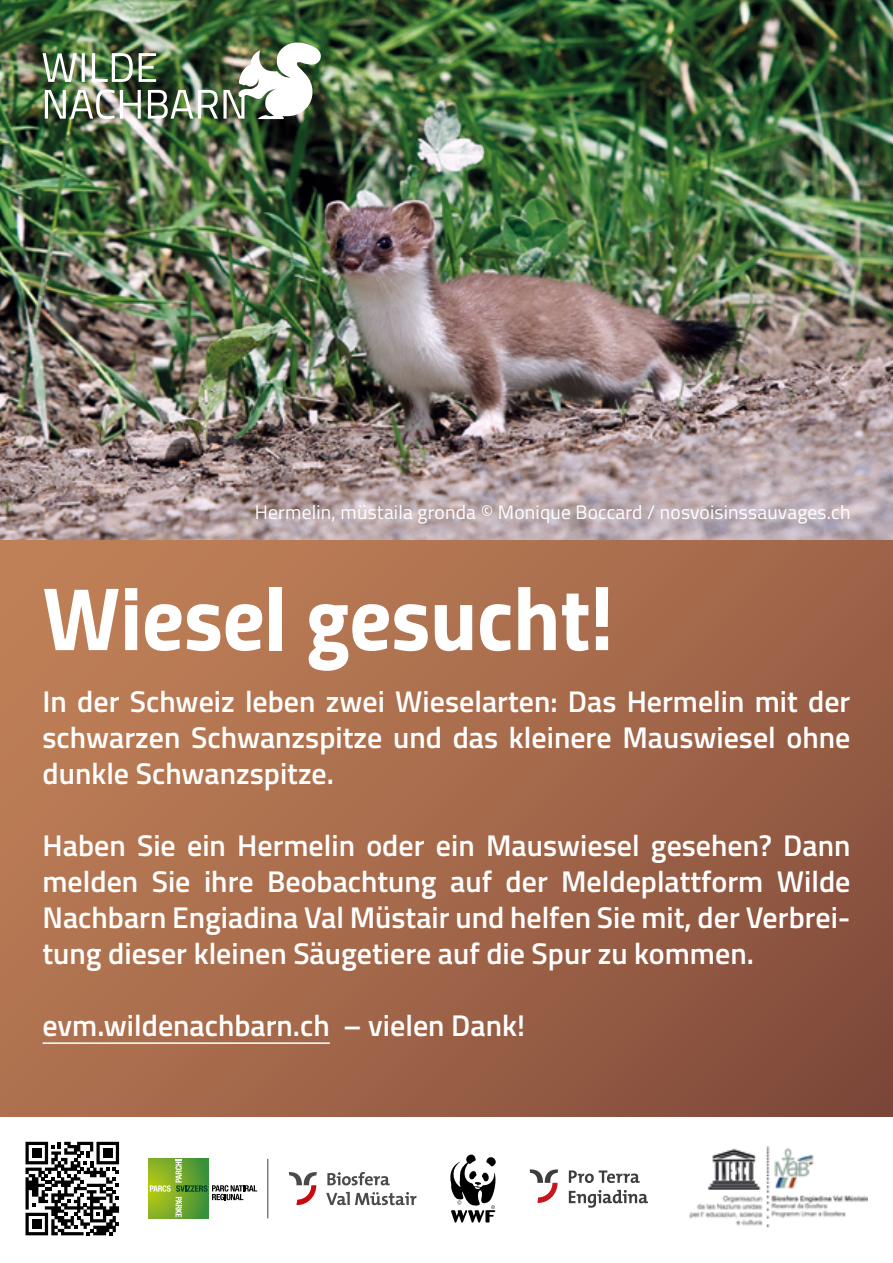
<style>
.page{position:relative;width:893px;height:1263px;background:#fff}
.page>*{position:absolute;margin:0;border:0;box-sizing:border-box;transform-origin:0 0}
.t1{font:90px "Titillium Bold Upright";color:#fff}
.t2{font:600 30px/36px "Titillium";color:#fff;text-align:justify}
.t3{font:19.5px "Titillium";letter-spacing:.01em;color:#fff}
</style>
<div class="page">
<img style="left:0;top:0;width:893px;height:540px">
<svg style="left:0;top:540px;width:893px;height:576px;background:#a4684a"></svg>
<img style="left:43px;top:40px;width:279px;height:79px">
<img style="left:689px;top:1146px;width:178px;height:82px">
<hr style="left:267px;top:1159px;width:1px;height:59px;background:#3c3d3c">
<svg style="left:149px;top:1159px;width:59px;height:59px"></svg>
<svg style="left:150px;top:1160px;width:107px;height:57px"></svg>
<svg style="left:327px;top:1172px;width:63px;height:13px"></svg>
<svg style="left:326px;top:1192px;width:90px;height:13px"></svg>
<svg style="left:289px;top:1172px;width:28px;height:33px"></svg>
<svg style="left:450px;top:1154px;width:46px;height:68px"></svg>
<svg style="left:26px;top:1142px;width:93px;height:93px"></svg>
<svg style="left:530px;top:1169px;width:28px;height:34px"></svg>
<svg style="left:585px;top:1173px;width:9px;height:10px"></svg>
<svg style="left:569px;top:1170px;width:22px;height:13px"></svg>
<svg style="left:599px;top:1170px;width:41px;height:13px"></svg>
<svg style="left:569px;top:1190px;width:79px;height:18px"></svg>
<hr style="left:43px;top:1042px;width:287px;height:2px;background:#fff">
<p class="t3" style="left:255px;top:498px;width:597px">Hermelin, müstaila gronda © Monique Boccard / nosvoisinssauvages.ch</p>
<h1 class="t1" style="left:43px;top:548px;width:573px">Wiesel gesucht!</h1>
<p class="t2" style="left:43px;top:682px;width:809px">In der Schweiz leben zwei Wieselarten: Das Hermelin mit der schwarzen Schwanzspitze und das kleinere Mauswiesel ohne dunkle Schwanzspitze.</p>
<p class="t2" style="left:43px;top:826px;width:809px">Haben Sie ein Hermelin oder ein Mauswiesel gesehen? Dann melden Sie ihre Beobachtung auf der Meldeplattform Wilde Nachbarn Engiadina Val Müstair und helfen Sie mit, der Verbrei&shy;tung dieser kleinen Säugetiere auf die Spur zu kommen.</p>
<p class="t2" style="left:43px;top:1006px;width:484px">evm.wildenachbarn.ch – vielen Dank!</p>
</div>
